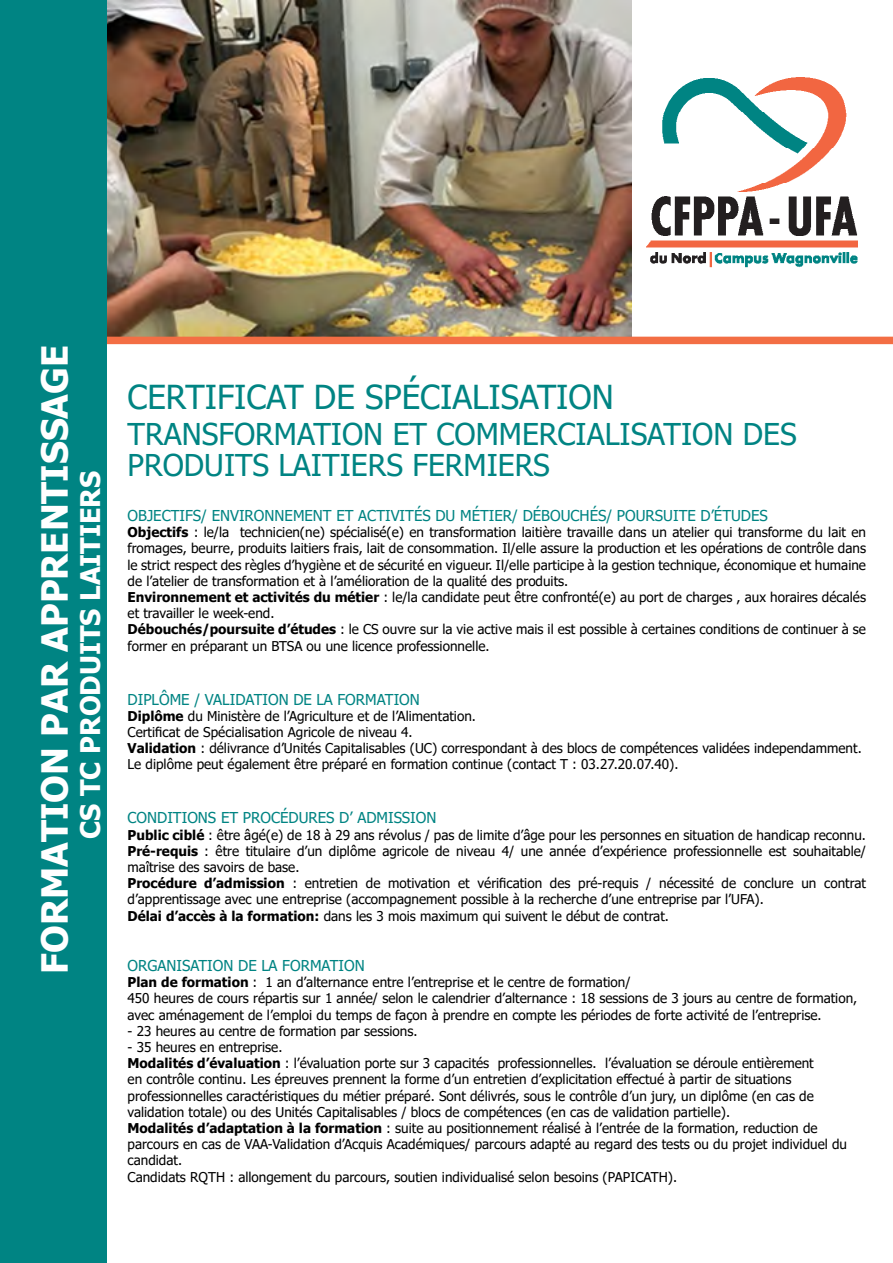
<style>
.page{position:relative;width:893px;height:1263px;background:#fff}
.page>*{position:absolute;margin:0;border:0;box-sizing:border-box;transform-origin:0 0}
.t1{font:700 36px "Tahoma";color:#fff}
.t2{font:33px "Tahoma";color:#008483}
.t3{font:30px/30.6px "Tahoma";color:#008483}
.t4{font:700 27px "Tahoma";color:#fff}
.t5{font:15px "Tahoma";color:#008483}
.t6{font:13.5px/16.2px "Tahoma";color:#000}
.s1{font-weight:700}
</style>
<div class="page">
<img style="left:106px;top:0;width:525px;height:337px">
<div style="left:106px;top:337px;width:787px;height:7px;background:#f36e44"></div>
<div style="left:0;top:0;width:106px;height:1263px;background:#008483"></div>
<img style="left:647px;top:77px;width:211px;height:191px">
<h1 class="t1" style="left:29px;top:974px;width:626px;rotate:-90deg">formation par apprentissage</h1>
<h3 class="t4" style="left:71px;top:839px;width:370px;rotate:-90deg">CS tc produits laitiers</h3>
<h2 class="t2" style="left:128px;top:375px;width:488px">certificat de spécialisation</h2>
<h3 class="t3" style="left:128px;top:421px;width:671px">Transformation et commercialisation des produits laitiers fermiers</h3>
<p class="t5" style="left:128px;top:505px;width:642px">Objectifs/ Environnement et activités du métier/ Débouchés/ poursuite d’études</p>
<p class="t6" style="left:128px;top:525px;width:740px"><span class="s1">Objectifs</span> : le/la technicien(ne) spécialisé(e) en transformation laitière travaille dans un atelier qui transforme du lait en fromages, beurre, produits laitiers frais, lait de consommation. Il/elle assure la production et les opérations de contrôle dans le strict respect des règles d’hygiène et de sécurité en vigueur. Il/elle participe à la gestion technique, économique et humaine de l’atelier de transformation et à l’amélioration de la qualité des produits.<br><span class="s1">Environnement et activités du métier</span> : le/la candidate peut être confronté(e) au port de charges , aux horaires décalés et travailler le week-end.<br><span class="s1">Débouchés/poursuite d’études</span> : le CS ouvre sur la vie active mais il est possible à certaines conditions de continuer à se former en préparant un BTSA</p>
<p class="t6" style="left:307px;top:638px;width:184px">ou une licence professionnelle.</p>
<p class="t5" style="left:128px;top:689px;width:294px">Diplôme / Validation de la formation</p>
<p class="t6" style="left:128px;top:708px;width:736px"><span class="s1">Diplôme</span> du Ministère de l’Agriculture et de l’Alimentation.<br>Certificat de Spécialisation Agricole de niveau 4.<br><span class="s1">Validation</span> : délivrance d’Unités Capitalisables (UC) correspondant à des blocs de compétences validées independamment.<br>Le diplôme peut également être préparé en formation continue (contact T : 03.27.20.07.40).</p>
<p class="t5" style="left:128px;top:808px;width:310px">Conditions et procédures d’ admission</p>
<p class="t6" style="left:128px;top:827px;width:740px"><span class="s1">Public ciblé</span> : être âgé(e) de 18 à 29 ans révolus / pas de limite d’âge pour les personnes en situation de handicap reconnu.<br><span class="s1">Pré-requis</span> : être titulaire d’un diplôme agricole de niveau 4/ une année d’expérience professionnelle est souhaitable/ maîtrise des savoirs de base.<br><span class="s1">Procédure d’admission</span> : entretien de motivation et vérification des pré-requis / nécessité de conclure un contrat d’apprentissage avec une entreprise (accompagnement possible à la recherche d’une entreprise par l’UFA).<br><span class="s1">Délai d’accès à la formation:</span> dans les 3 mois maximum qui suivent le début de contrat.</p>
<p class="t5" style="left:128px;top:955px;width:239px">Organisation de la formation</p>
<p class="t6" style="left:128px;top:975px;width:731px"><span class="s1">Plan de formation</span> : 1 an d’alternance entre l’entreprise et le centre de formation/<br>450 heures de cours répartis sur 1 année/ selon le calendrier d’alternance : 18 sessions de 3 jours au centre de formation, avec aménagement de l’emploi du temps de façon à prendre en compte les périodes de forte activité de l’entreprise.</p>
<p class="t6" style="left:128px;top:1023px;width:291px">- 23 heures au centre de formation par sessions.</p>
<p class="t6" style="left:128px;top:1040px;width:721px">- 35 heures en entreprise.<br><span class="s1">Modalités d’évaluation</span> : l’évaluation porte sur 3 capacités professionnelles. l’évaluation se déroule entièrement<br>en contrôle continu. Les épreuves prennent la forme d’un entretien d’explicitation effectué à partir de situations professionnelles caractéristiques du métier préparé. Sont délivrés, sous le contrôle d’un jury, un diplôme (en cas de validation totale) ou des Unités Capitalisables / blocs de compétences (en cas de validation partielle).<br><span class="s1">Modalités d’adaptation à la formation</span> : suite au positionnement réalisé à l’entrée de la formation, reduction de parcours en cas de VAA-Validation d’Acquis Académiques/ parcours adapté au regard des tests ou du projet individuel du candidat.<br>Candidats RQTH : allongement du parcours, soutien individualisé selon besoins (PAPICATH</p>
<p class="t6" style="left:668px;top:1169px;width:11px">).</p>
</div>
